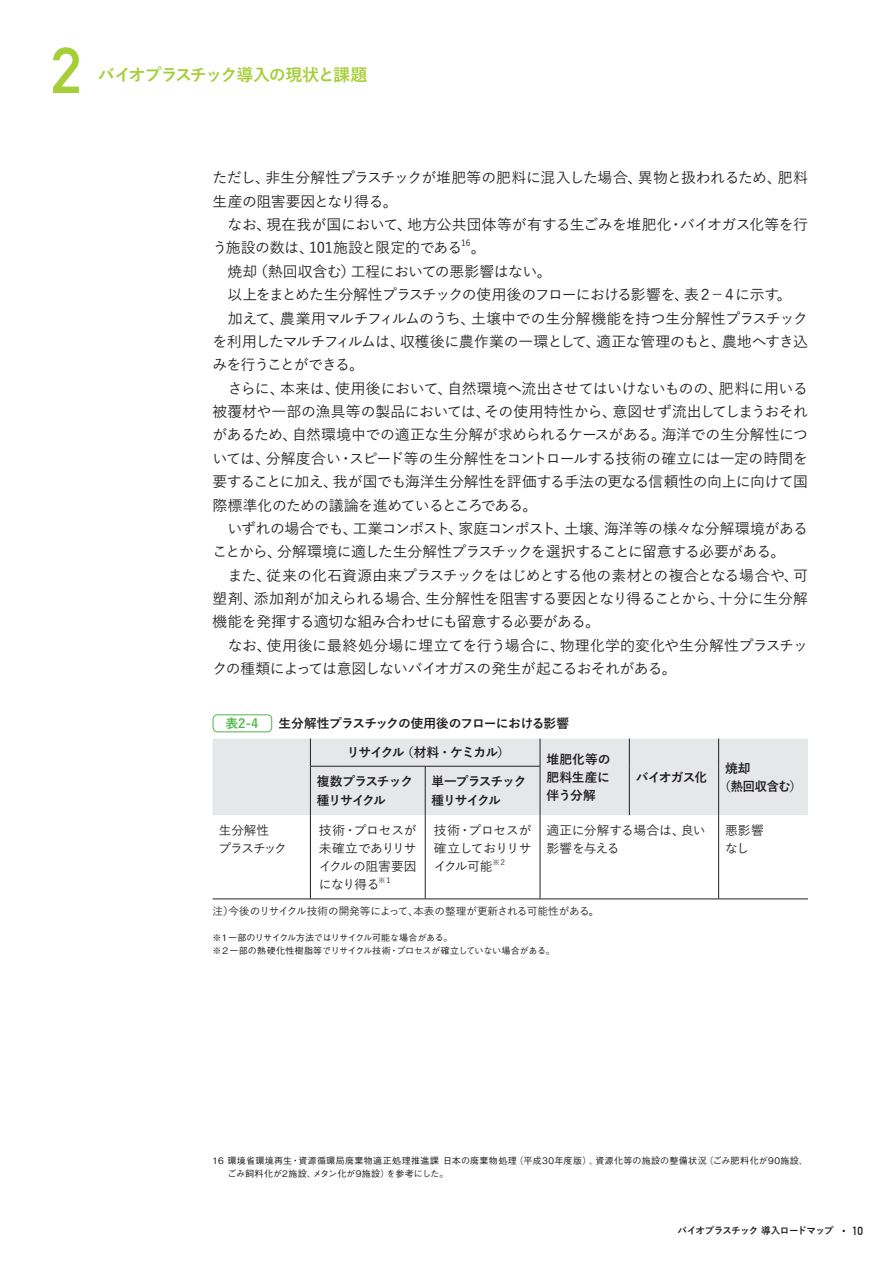
<style>
.page{position:relative;width:893px;height:1263px;background:#fff}
.page>*{position:absolute;margin:0;border:0;box-sizing:border-box;transform-origin:0 0}
.t1{font:700 63.75px "DIN Alternate";color:#a6ce39}
.t2{font:700 16.95px "Yu Go Pr 6 N";letter-spacing:-.07em;color:#a6ce39}
.t3{font:500 14.85px/23.4px "Yu Go Pr 6 N";letter-spacing:-.03em;color:#231f20}
.t4{font:500 12.75px/18.1px "Yu Go Pr 6 N";letter-spacing:-.025em;color:#231f20;text-align:justify}
.t5{font:700 12.75px/18.1px "Yu Go Pr 6 N";letter-spacing:-.065em;color:#231f20;text-align:justify}
.t6{font:700 12.75px/18.1px "Yu Go Pr 6 N";letter-spacing:-.09em;color:#231f20}
.t7{font:500 12.75px/18.1px "Yu Go Pr 6 N";letter-spacing:-.075em;color:#231f20}
.t8{font:700 12.75px "Yu Go Pr 6 N";letter-spacing:-.065em;color:#231f20;scale:.95 1}
.t9{font:700 12.75px "Yu Go Pr 6 N";color:#4cb848}
.t10{font:500 10.65px "Yu Go Pr 6 N";letter-spacing:-.005em;color:#231f20}
.t11{font:700 9.6px "Yu Go Pr 6 N";letter-spacing:-.065em;color:#231f20}
.t12{font:500 9px/12.8px "Gothic BBB Pro";letter-spacing:.035em;color:#231f20}
.t13{font:500 9px/12.8px "Gothic BBB Pro";letter-spacing:-.03em;color:#231f20}
.t14{font:500 8.7px "Yu Go Pr 6 N";color:#231f20}
.t15{font:500 7.5px "Yu Go Pr 6 N";color:#231f20}
.s1{font-family:"DIN Alternate";font-size:17.55px}
.s2{font-family:"DIN Alternate";font-size:11.7px}
</style>
<div class="page">
<div style="left:213px;top:738px;width:595px;height:77px;background:#e6e7e9"></div>
<hr style="left:213px;top:899px;width:97px;height:1px;background:#231f20">
<hr style="left:310px;top:899px;width:115px;height:1px;background:#231f20">
<hr style="left:425px;top:899px;width:115px;height:1px;background:#231f20">
<hr style="left:540px;top:899px;width:89px;height:1px;background:#231f20">
<hr style="left:629px;top:899px;width:90px;height:1px;background:#231f20">
<hr style="left:719px;top:899px;width:89px;height:1px;background:#231f20">
<svg style="left:310px;top:738px;width:1px;height:28px"></svg>
<svg style="left:540px;top:738px;width:1px;height:28px"></svg>
<svg style="left:629px;top:738px;width:1px;height:28px"></svg>
<svg style="left:718px;top:738px;width:1px;height:28px"></svg>
<hr style="left:629px;top:766px;width:1px;height:49px;background:#231f20">
<hr style="left:718px;top:766px;width:1px;height:49px;background:#231f20">
<hr style="left:310px;top:766px;width:115px;height:1px;background:#231f20">
<hr style="left:310px;top:766px;width:1px;height:49px;background:#231f20">
<hr style="left:425px;top:766px;width:115px;height:1px;background:#231f20">
<hr style="left:425px;top:766px;width:1px;height:49px;background:#231f20">
<hr style="left:540px;top:766px;width:1px;height:49px;background:#231f20">
<hr style="left:310px;top:815px;width:1px;height:84px;background:#231f20">
<hr style="left:425px;top:815px;width:1px;height:84px;background:#231f20">
<hr style="left:540px;top:815px;width:1px;height:84px;background:#231f20">
<hr style="left:718px;top:815px;width:1px;height:84px;background:#231f20">
<div style="left:213px;top:714px;width:59px;height:18px;border:1px solid #4cb848;border-radius:4px"></div>
<h1 class="t1" style="left:51px;top:22px;width:32px">2</h1>
<p class="t2" style="left:98px;top:65px;width:271px">バイオプラスチック導入の現状と課題</p>
<p class="t3" style="left:213px;top:164px;width:597px">ただし、非生分解性プラスチックが堆肥等の肥料に混入した場合、異物と扱われるため、肥料生産の阻害要因となり得る。<br>　なお、現在我が国において、地方公共団体等が有する生ごみを堆肥化・バイオガス化等を行う施設の数は、101施設と限定的である</p>
<p class="t14" style="left:461px;top:235px;width:11px">16</p>
<p class="t3" style="left:213px;top:234px;width:597px;text-indent:258px">。<br>　焼却（熱回収含む）工程においての悪影響はない。<br>　以上をまとめた生分解性プラスチックの使用後のフローにおける影響を、表２－４に示す。　加えて、農業用マルチフィルムのうち、土壌中での生分解機能を持つ生分解性プラスチックを利用したマルチフィルムは、収穫後に農作業の一環として、適正な管理のもと、農地へすき込みを行うことができる。<br>　さらに、本来は、使用後において、自然環境へ流出させてはいけないものの、肥料に用いる被覆材や一部の漁具等の製品においては、その使用特性から、意図せず流出してしまうおそれがあるため、自然環境中での適正な生分解が求められるケースがある。海洋での生分解性については、分解度合い・スピード等の生分解性をコントロールする技術の確立には一定の時間を要することに加え、我が国でも海洋生分解性を評価する手法の更なる信頼性の向上に向けて国際標準化のための議論を進めているところである。<br>　いずれの場合でも、工業コンポスト、家庭コンポスト、土壌、海洋等の様々な分解環境があることから、分解環境に適した生分解性プラスチックを選択することに留意する必要がある。<br>　また、従来の化石資源由来プラスチックをはじめとする他の素材との複合となる場合や、可塑剤、添加剤が加えられる場合、生分解性を阻害する要因となり得ることから、十分に生分解機能を発揮する適切な組み合わせにも留意する必要がある。<br>　なお、使用後に最終処分場に埋立てを行う場合に、物理化学的変化や生分解性プラスチックの種類によっては意図しないバイオガスの発生が起こるおそれがある。</p>
<p class="t9" style="left:226px;top:716px;width:34px">表2-4</p>
<p class="t5" style="left:279px;top:714px;width:292px">生分解性プラスチックの使用後のフローにおける影響</p>
<p class="t6" style="left:347px;top:744px;width:164px">リサイクル（材料・ケミカル）</p>
<p class="t5" style="left:546px;top:750px;width:66px">堆肥化等の肥料生産に伴う分解</p>
<p class="t5" style="left:725px;top:759px;width:27px">焼却</p>
<p class="t5" style="left:636px;top:768px;width:73px">バイオガス化</p>
<p class="t5" style="left:317px;top:773px;width:98px">複数プラスチック</p>
<p class="t8" style="left:719px;top:779px;width:88px">（熱回収含む）</p>
<p class="t5" style="left:317px;top:791px;width:71px">種リサイクル</p>
<p class="t6" style="left:432px;top:773px;width:96px">単一プラスチック種リサイクル</p>
<p class="t7" style="left:218px;top:819px;width:70px">生分解性<br>プラスチック</p>
<p class="t4" style="left:319px;top:819px;width:99px">技術・プロセスが未確立でありリサイクルの阻害要因になり得る</p>
<p class="t15" style="left:378px;top:873px;width:16px">※１</p>
<p class="t4" style="left:434px;top:819px;width:99px">技術・プロセスが確立しておりリサイクル可能</p>
<p class="t15" style="left:492px;top:855px;width:16px">※２</p>
<p class="t4" style="left:546px;top:819px;width:161px">適正に分解する場合は、良い影響を与える</p>
<p class="t4" style="left:725px;top:819px;width:40px">悪影響なし</p>
<p class="t10" style="left:213px;top:901px;width:388px">注）今後のリサイクル技術の開発等によって、本表の整理が更新される可能性がある。</p>
<p class="t13" style="left:213px;top:930px;width:344px">※１一部のリサイクル方法ではリサイクル可能な場合がある。<br>※２一部の熱硬化性樹脂等でリサイクル技術・プロセスが確立していない場合がある。</p>
<p class="t12" style="left:227px;top:1153px;width:582px;text-indent:-15px">16 環境省環境再生・資源循環局廃棄物適正処理推進課日本の廃棄物処理（平成30年度版）、資源化等の施設の整備状況（ごみ肥料化が90施設、ごみ飼料化が2施設、メタン化が9施設）を参考にした。</p>
<p class="t11" style="left:677px;top:1225px;width:187px">バイオプラスチック 導入ロードマップ <span class="s1">∙</span> <span class="s2">10</span></p>
</div>
